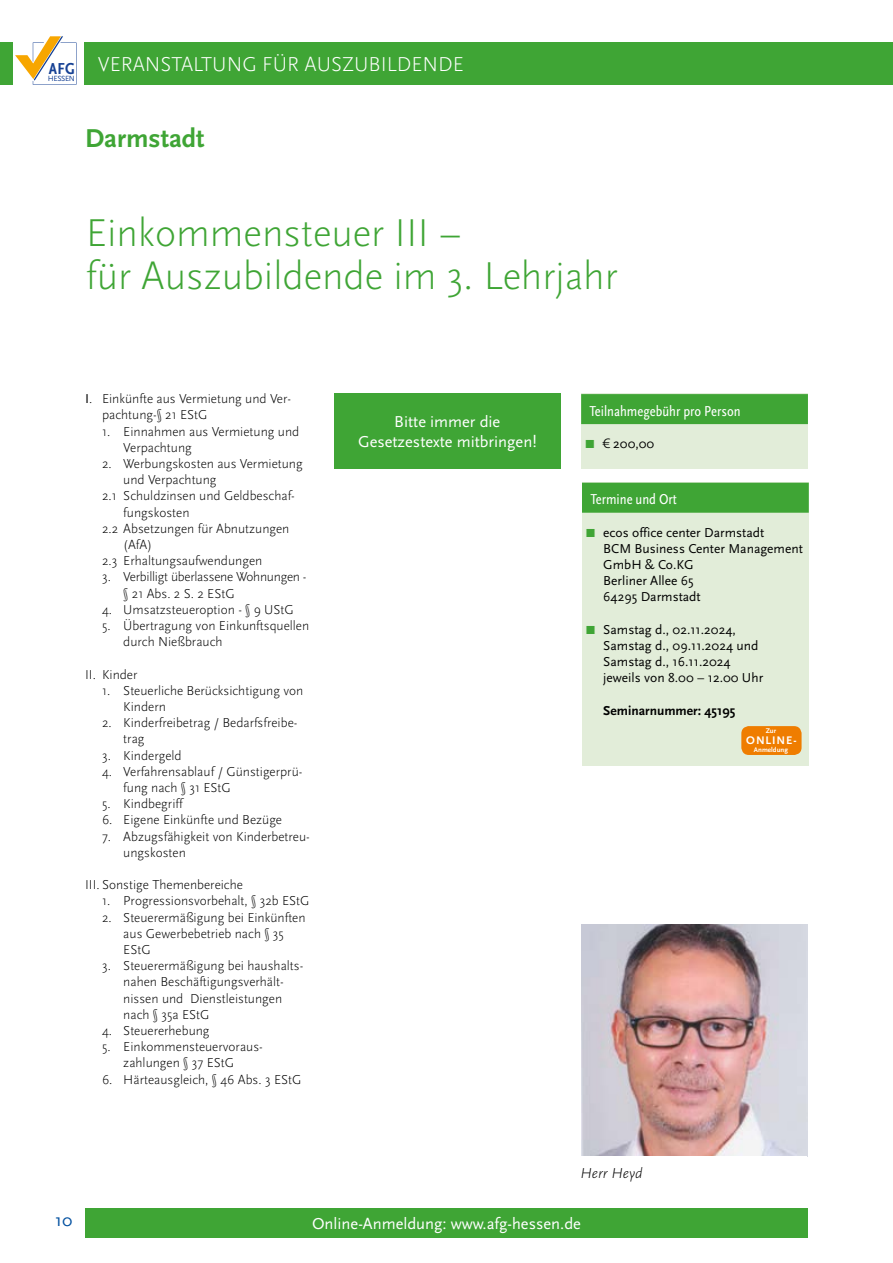
<style>
.page{position:relative;width:893px;height:1263px;background:#fff}
.page>*{position:absolute;margin:0;border:0;box-sizing:border-box;transform-origin:0 0}
.t1{font:300 40.5px/43.5px "Scala Sans";color:#3fa535}
.t2{font:700 27px "Scala Sans";color:#3fa535}
.t3{font:300 21px "Scala Sans";color:#fff}
.t4{font:18px "Scala Sans";color:#004f9f}
.t5{font:16.5px/19.8px "Scala Sans";color:#fff;text-align:center}
.t6{font:15px "Scala Sans Cond";color:#fff}
.t7{font:italic 300 15px "Scala Sans";color:#000}
.t8{font:300 13.5px/16.2px "Scala Sans";color:#000}
.t9{font:13.5px/16.2px "Scala Sans";color:#000}
.t10{font:300 13.5px/16.2px "Scala Sans";letter-spacing:-.02em;color:#000}
.t11{font:700 13.5px "Scala Sans";color:#000}
.t12{font:700 11.55px "Scala Sans";letter-spacing:.08em;color:#fff}
.t13{font:7.8px "Scala Sans";letter-spacing:-.05em;color:#164194}
.t14{font:700 7.05px "Scala Sans";color:#fff}
.s1{font-weight:400}
.s2{font-family:"Frutiger LT Std";font-weight:300}
</style>
<div class="page">
<div style="left:0;top:43px;width:893px;height:42px;background:#3fa535"></div>
<div style="left:13px;top:32px;width:70px;height:64px;background:#fff"></div>
<svg style="left:15px;top:36px;width:61px;height:49px"></svg>
<div style="left:85px;top:1208px;width:723px;height:29px;background:#3fa535"></div>
<img style="left:581px;top:925px;width:227px;height:232px">
<div style="left:582px;top:482px;width:227px;height:283px;background:#e2edd9"></div>
<div style="left:582px;top:483px;width:227px;height:30px;background:#3fa535"></div>
<div style="left:581px;top:393px;width:227px;height:76px;background:#e2edd9"></div>
<div style="left:581px;top:394px;width:227px;height:30px;background:#3fa535"></div>
<div style="left:334px;top:393px;width:227px;height:76px;background:#3fa535"></div>
<div style="left:741px;top:726px;width:60px;height:29px;background:#ef7d00;border-radius:8px"></div>
<h3 class="t3" style="left:49px;top:53px;width:417px"><sub>AFG</sub> VERANSTALTUNG FÜR AUSZUBILDENDE</h3>
<p class="t13" style="left:48px;top:74px;width:28px">HESSEN</p>
<h2 class="t2" style="left:85px;top:124px;width:121px">Darmstadt</h2>
<h1 class="t1" style="left:86px;top:211px;width:533px">Einkommensteuer III –<br>für Auszubildende im 3. Lehrjahr</h1>
<p class="t8" style="left:102px;top:391px;width:190px;text-indent:-17px"><span class="s1">I</span>. Einkünfte aus Vermietung und Ver&shy;pachtung-§ 21 EStG</p>
<p class="t8" style="left:123px;top:423px;width:177px;text-indent:-21px">1. Einnahmen aus Vermietung und<br>Verpachtung</p>
<p class="t8" style="left:102px;top:456px;width:202px">2. Werbungskosten aus Vermietung</p>
<p class="t8" style="left:123px;top:472px;width:95px">und Verpachtung</p>
<p class="t8" style="left:102px;top:488px;width:194px">2.1 Schuldzinsen und Geldbeschaf-</p>
<p class="t8" style="left:123px;top:504px;width:68px">fungskosten</p>
<p class="t8" style="left:102px;top:520px;width:189px">2.2 Absetzungen für Abnutzungen</p>
<p class="t8" style="left:123px;top:537px;width:30px">(AfA)</p>
<p class="t8" style="left:102px;top:553px;width:162px">2.3 Erhaltungsaufwendungen</p>
<p class="t10" style="left:123px;top:569px;width:185px;text-indent:-21px">3. Verbilligt überlassene Wohnungen - § 21 Abs. 2 S. 2 EStG</p>
<p class="t8" style="left:102px;top:601px;width:193px">4. Umsatzsteueroption - § 9 UStG</p>
<p class="t8" style="left:123px;top:618px;width:187px;text-indent:-21px">5. Übertragung von Einkunftsquellen durch Nießbrauch</p>
<p class="t8" style="left:85px;top:666px;width:54px">II. Kinder</p>
<p class="t8" style="left:123px;top:682px;width:182px;text-indent:-21px">1. Steuerliche Berücksichtigung von<br>Kindern</p>
<p class="t8" style="left:123px;top:715px;width:176px;text-indent:-21px">2. Kinderfreibetrag / Bedarfsfreibe&shy;trag</p>
<p class="t8" style="left:102px;top:747px;width:81px">3. Kindergeld</p>
<p class="t8" style="left:123px;top:763px;width:180px;text-indent:-21px">4. Verfahrensablauf / Günstigerprü&shy;fung nach § 31 EStG</p>
<p class="t8" style="left:102px;top:796px;width:82px">5. Kindbegriff</p>
<p class="t8" style="left:102px;top:812px;width:182px">6. Eigene Einkünfte und Bezüge</p>
<p class="t8" style="left:123px;top:828px;width:188px;text-indent:-21px">7. Abzugsfähigkeit von Kinderbetreu&shy;ungskosten</p>
<p class="t8" style="left:85px;top:877px;width:159px">III. Sonstige Themenbereiche</p>
<p class="t8" style="left:102px;top:893px;width:209px">1. Progressionsvorbehalt, § 32b EStG</p>
<p class="t8" style="left:123px;top:909px;width:184px;text-indent:-21px">2. Steuerermäßigung bei Einkünften aus Gewerbebetrieb nach § 35<br>EStG</p>
<p class="t8" style="left:123px;top:958px;width:181px;text-indent:-21px">3. Steuerermäßigung bei haushalts&shy;nahen Beschäftigungsverhält&shy;nissen und Dienstleistungen nach § 35a EStG</p>
<p class="t8" style="left:102px;top:1023px;width:109px">4. Steuererhebung</p>
<p class="t8" style="left:102px;top:1039px;width:162px;text-align:center">5. Einkommensteuervoraus&shy;zahlungen § 37 EStG</p>
<p class="t8" style="left:102px;top:1071px;width:201px">6. Härteausgleich, § 46 Abs. 3 EStG</p>
<p class="t5" style="left:358px;top:412px;width:180px">Bitte immer die<br>Gesetzestexte mitbringen!</p>
<p class="t6" style="left:590px;top:403px;width:152px">Teilnahmegebühr pro Person</p>
<p class="t9" style="left:602px;top:436px;width:53px"><span class="s2">€</span> 200,00</p>
<p class="t6" style="left:590px;top:491px;width:88px">Termine und Ort</p>
<p class="t9" style="left:603px;top:524px;width:201px">ecos office center Darmstadt<br>BCM Business Center Management<br>GmbH &amp; Co.KG<br>Berliner Allee 65<br>64295 Darmstadt</p>
<p class="t9" style="left:603px;top:622px;width:161px">Samstag d., 02.11.2024,<br>Samstag d., 09.11.2024 und<br>Samstag d., 16.11.2024 jeweils von 8.00 – 12.00 Uhr</p>
<p class="t11" style="left:603px;top:703px;width:134px">Seminarnummer: 45195</p>
<p class="t14" style="left:766px;top:727px;width:12px">Zur</p>
<p class="t12" style="left:746px;top:734px;width:52px">ONLINE-</p>
<p class="t14" style="left:754px;top:746px;width:36px">Anmeldung</p>
<p class="t7" style="left:580px;top:1165px;width:63px">Herr Heyd</p>
<h3 class="t4" style="left:55px;top:1210px;width:19px">10</h3>
<p class="t5" style="left:312px;top:1214px;width:270px">Online-Anmeldung: www.afg-hessen.de</p>
</div>
